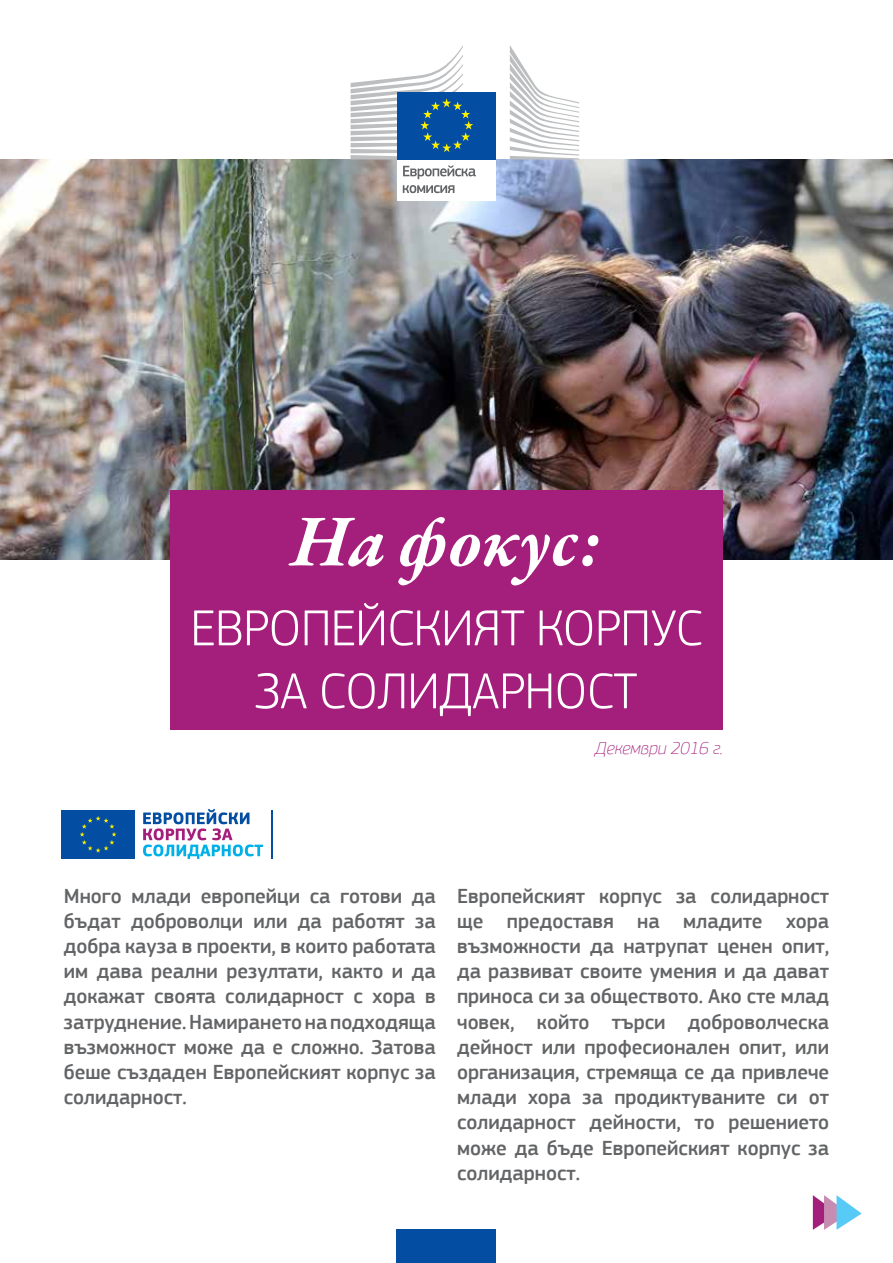
<style>
.page{position:relative;width:893px;height:1263px;background:#fff}
.page>*{position:absolute;margin:0;border:0;box-sizing:border-box;transform-origin:0 0}
.t1{font:italic 700 75px "Garamond Premr Pro";color:#fff}
.t2{font:300 52.5px/63px "EC Square Sans Pro";letter-spacing:-.01em;color:#fff;text-align:center}
.Paragraph-16-medium{font:500 21px/25.2px "EC Square Sans Pro";color:#636466;text-align:justify}
.t3{font:italic 100 18px "EC Square Sans Pro";color:#a41f7c}
</style>
<div class="page">
<div style="left:397px;top:1230px;width:99px;height:33px;background:#034ea2"></div>
<img style="left:0;top:159px;width:893px;height:400px">
<div style="left:170px;top:490px;width:553px;height:239px;background:#a41f7c"></div>
<svg style="left:813px;top:1195px;width:49px;height:35px"></svg>
<svg style="left:143px;top:809px;width:120px;height:50px"></svg>
<hr style="left:272px;top:810px;width:1px;height:49px;background:#034ea2">
<div style="left:62px;top:810px;width:73px;height:49px;background:#034ea2"></div>
<svg style="left:80px;top:816px;width:37px;height:36px"></svg>
<div style="left:397px;top:157px;width:99px;height:43px;background:#fff"></div>
<div style="left:397px;top:92px;width:99px;height:67px;background:#034ea2"></div>
<svg style="left:351px;top:45px;width:122px;height:114px"></svg>
<svg style="left:510px;top:45px;width:69px;height:114px"></svg>
<svg style="left:403px;top:165px;width:73px;height:14px"></svg>
<svg style="left:403px;top:185px;width:51px;height:8px"></svg>
<p class="t1" style="left:291px;top:496px;width:312px">На фокус:</p>
<p class="t2" style="left:191px;top:596px;width:513px">ЕВРОПЕЙСКИЯТ КОРПУС<br>ЗА СОЛИДАРНОСТ</p>
<p class="t3" style="left:595px;top:737px;width:129px">Декември 2016 г.</p>
<p class="Paragraph-16-medium" style="left:64px;top:883px;width:374px">Много млади европейци са готови да бъдат доброволци или да работят за добра кауза в проекти, в които работата им дава реални резултати, както и да докажат своята солидарност с хора в затруднение. Намирането на подходяща възможност може да е сложно. Затова беше създаден Европейският корпус за солидарност.</p>
<p class="Paragraph-16-medium" style="left:457px;top:883px;width:374px">Европейският корпус за солидарност ще предоставя на младите хора възможности да натрупат ценен опит, да развиват своите умения и да дават приноса си за обществото. Ако сте млад човек, който търси доброволческа дейност или професионален опит, или организация, стремяща се да привлече млади хора за продиктуваните си от солидарност дейности, то решението може да бъде Европейският корпус за солидарност.</p>
</div>
